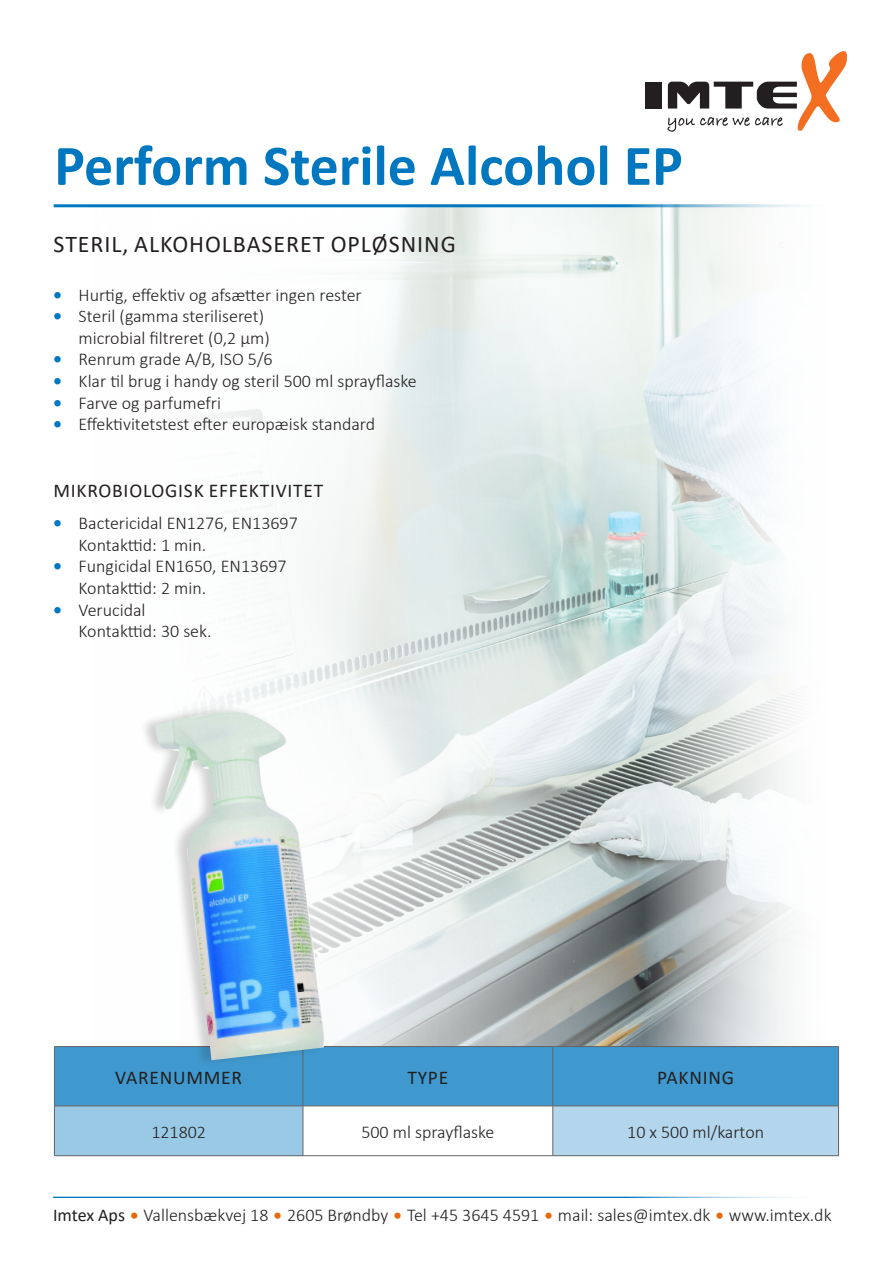
<style>
.page{position:relative;width:893px;height:1263px;background:#fff}
.page>*{position:absolute;margin:0;border:0;box-sizing:border-box;transform-origin:0 0}
.t1{font:700 57.9px "Calibri";color:#0077be}
.t2{font:24px "Calibri";letter-spacing:.04em;color:#231f20}
.t3{font:19.5px "Calibri";letter-spacing:.04em;color:#231f20}
.t4{font:300 18px/21.6px "Calibri";color:#231f20}
.s1{font-weight:700;color:#0077be}
.s2{font-weight:400}
.s3{font-family:"Aquawax";font-weight:500;color:#ec6707}
</style>
<div class="page">
<img style="left:53px;top:204px;width:740px;height:842px">
<div style="left:645px;top:82px;width:17px;height:27px;background:#231f20"></div>
<svg style="left:667px;top:51px;width:180px;height:81px"></svg>
<hr style="left:53px;top:1196px;width:785px;height:2px;background:#0077be">
<hr style="left:54px;top:204px;width:784px;height:3px;background:#0077be">
<div style="left:55px;top:1047px;width:783px;height:59px;background:#4099ce"></div>
<div style="left:54px;top:1106px;width:249px;height:50px;background:#99c9e5"></div>
<div style="left:553px;top:1106px;width:285px;height:50px;background:#b3d6ec"></div>
<hr style="left:54px;top:1106px;width:1px;height:49px;background:#646464">
<hr style="left:303px;top:1106px;width:1px;height:49px;background:#646464">
<hr style="left:553px;top:1106px;width:1px;height:49px;background:#646464">
<hr style="left:838px;top:1106px;width:1px;height:49px;background:#646464">
<hr style="left:54px;top:1155px;width:249px;height:1px;background:#646464">
<hr style="left:303px;top:1155px;width:250px;height:1px;background:#646464">
<hr style="left:553px;top:1155px;width:286px;height:1px;background:#646464">
<hr style="left:54px;top:1046px;width:249px;height:1px;background:#646464">
<hr style="left:54px;top:1047px;width:1px;height:59px;background:#646464">
<hr style="left:303px;top:1046px;width:250px;height:1px;background:#646464">
<hr style="left:303px;top:1047px;width:1px;height:59px;background:#646464">
<hr style="left:553px;top:1046px;width:286px;height:1px;background:#646464">
<hr style="left:553px;top:1047px;width:1px;height:59px;background:#646464">
<hr style="left:838px;top:1047px;width:1px;height:59px;background:#646464">
<hr style="left:54px;top:1106px;width:249px;height:1px;background:#646464">
<hr style="left:303px;top:1106px;width:250px;height:1px;background:#646464">
<hr style="left:553px;top:1106px;width:286px;height:1px;background:#646464">
<div style="left:140px;top:704px;width:185px;height:364px;background:#231f20;opacity:.2"></div>
<img style="left:155px;top:712px;width:175px;height:348px">
<p class="t1" style="left:54px;top:125px;width:630px">Perform Sterile Alcohol EP</p>
<p class="t2" style="left:54px;top:227px;width:404px">STERIL, ALKOHOLBASERET OPLØSNING</p>
<p class="t4" style="left:53px;top:284px;width:310px"><span class="s1">•</span> Hurtig, effektiv og afsætter ingen rester</p>
<p class="t4" style="left:79px;top:305px;width:193px;text-indent:-26px"><span class="s1">•</span> Steril (gamma steriliseret) microbial filtreret (0,2 μm)</p>
<p class="t4" style="left:53px;top:348px;width:221px"><span class="s1">•</span> Renrum grade A/B, ISO 5/6</p>
<p class="t4" style="left:53px;top:370px;width:365px"><span class="s1">•</span> Klar til brug i handy og steril 500 ml sprayflaske</p>
<p class="t4" style="left:53px;top:392px;width:170px"><span class="s1">•</span> Farve og parfumefri</p>
<p class="t4" style="left:53px;top:413px;width:324px"><span class="s1">•</span> Effektivitetstest efter europæisk standard</p>
<p class="t3" style="left:53px;top:477px;width:271px">MIKROBIOLOGISK EFFEKTIVITET</p>
<p class="t4" style="left:79px;top:512px;width:221px;text-indent:-26px"><span class="s1">•</span> Bactericidal EN1276, EN13697<br>Kontakttid: 1 min.</p>
<p class="t4" style="left:79px;top:555px;width:210px;text-indent:-26px"><span class="s1">•</span> Fungicidal EN1650, EN13697<br>Kontakttid: 2 min.</p>
<p class="t4" style="left:79px;top:599px;width:134px;text-indent:-26px"><span class="s1">•</span> Verucidal<br>Kontakttid: 30 sek.</p>
<p class="t3" style="left:115px;top:1063px;width:128px">VARENUMMER</p>
<p class="t3" style="left:407px;top:1063px;width:42px">TYPE</p>
<p class="t3" style="left:657px;top:1063px;width:79px">PAKNING</p>
<p class="t4" style="left:151px;top:1120px;width:56px">121802</p>
<p class="t4" style="left:361px;top:1120px;width:134px">500 ml sprayflaske</p>
<p class="t4" style="left:627px;top:1120px;width:138px">10 x 500 ml/karton</p>
<p class="t4" style="left:53px;top:1204px;width:780px"><span class="s2">Imtex Aps</span> <span class="s3">•</span> Vallensbækvej 18 <span class="s3">•</span> 2605 Brøndby <span class="s3">•</span> Tel +45 3645 4591 <span class="s3">•</span> mail: sales@imtex.dk <span class="s3">•</span> www.imtex.dk</p>
</div>
